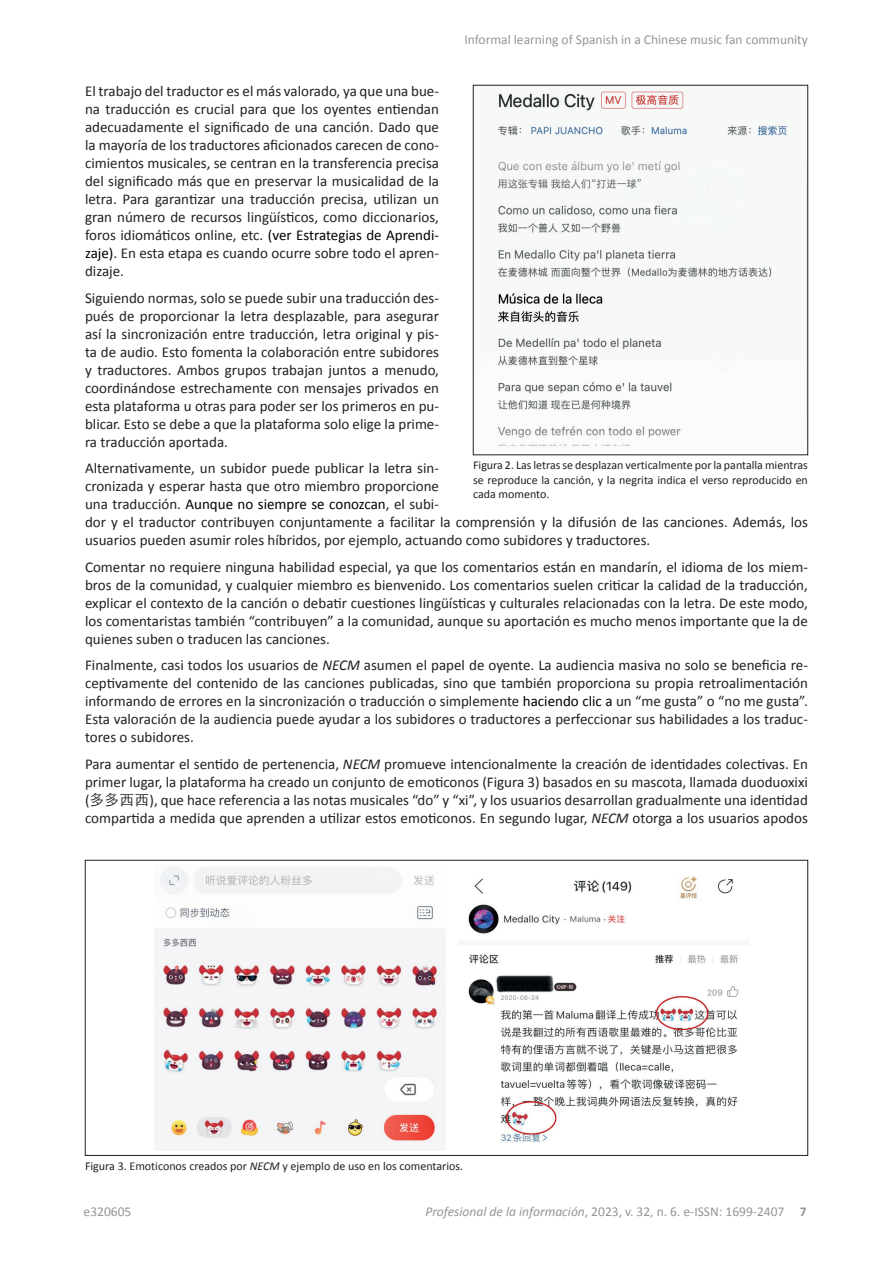
<style>
.page{position:relative;width:893px;height:1263px;background:#fff}
.page>*{position:absolute;margin:0;border:0;box-sizing:border-box;transform-origin:0 0}
.t1{font:15px/18px "Calibri";color:#231f20;text-align:justify}
.t2{font:13.5px "Calibri";color:#939598}
.t3{font:12px/14.4px "Calibri";color:#231f20;text-align:justify}
.s1{color:#000001}
.s2{font-style:italic}
.s3{font-family:"ST Heiti SC";font-weight:300}
.s4{font-weight:700}
</style>
<div class="page">
<img style="left:496px;top:91px;width:292px;height:356px">
<div style="left:473px;top:85px;width:335px;height:370px;border:1px solid #231f20"></div>
<img style="left:155px;top:866px;width:593px;height:277px">
<p class="t2" style="left:464px;top:31px;width:345px">Informal learning of Spanish in a Chinese music fan community</p>
<p class="t1" style="left:85px;top:82px;width:355px">El trabajo del traductor es el más valorado, ya que una bue&shy;na traducción es crucial para que los oyentes entiendan adecuadamente el significado de una canción. Dado que la mayoría de los traductores aficionados carecen de cono&shy;cimientos musicales, se centran en la transferencia precisa del significado más que en preservar la musicalidad de la letra. Para garantizar una traducción precisa, utilizan un gran número de recursos lingüísticos, como diccionarios, foros idiomáticos online, etc. <span class="s1">(ver Estrategias de Aprendi&shy;zaje)</span>. En esta etapa es cuando ocurre sobre todo el apren&shy;dizaje.</p>
<p class="t1" style="left:85px;top:288px;width:355px">Siguiendo normas, solo se puede subir una traducción des&shy;pués de proporcionar la letra desplazable, para asegurar así la sincronización entre traducción, letra original y pis&shy;ta de audio. Esto fomenta la colaboración entre subidores y traductores. Ambos grupos trabajan juntos a menudo, coordinándose estrechamente con mensajes privados en esta plataforma u otras para poder ser los primeros en pu&shy;blicar. Esto se debe a que la plataforma solo elige la prime&shy;ra traducción aportada.</p>
<p class="t1" style="left:85px;top:459px;width:724px;text-align:left">Alternativamente, un subidor puede publicar la letra sin-<br>cronizada y esperar hasta que otro miembro proporcione<br>una traducción. <span class="s1">Aunque no siempre se conozcan</span>, el subi-<br>dor y el traductor contribuyen conjuntamente a facilitar la comprensión y la difusión de las canciones. Además, los usuarios pueden asumir roles híbridos, por ejemplo, actuando como subidores y traductores.</p>
<p class="t1" style="left:85px;top:557px;width:724px">Comentar no requiere ninguna habilidad especial, ya que los comentarios están en mandarín, el idioma de los miem&shy;bros de la comunidad, y cualquier miembro es bienvenido. Los comentarios suelen criticar la calidad de la traducción, explicar el contexto de la canción o debatir cuestiones lingüísticas y culturales relacionadas con la letra. De este modo, los comentaristas también “contribuyen” a la comunidad, aunque su aportación es mucho menos importante que la de quienes suben o traducen las canciones.</p>
<p class="t1" style="left:85px;top:656px;width:724px">Finalmente, casi todos los usuarios de <span class="s2">NECM</span> asumen el papel de oyente. La audiencia masiva no solo se beneficia re&shy;ceptivamente del contenido de las canciones publicadas, sino que también proporciona su propia retroalimentación informando de errores en la sincronización o traducción o simplemente <span class="s1">haciendo clic a</span> un “me gusta” o “no me gusta”.<br>Esta valoración de la audiencia puede ayudar a los subidores o traductores a perfeccionar sus habilidades a los traduc&shy;tores o subidores.</p>
<p class="t1" style="left:85px;top:754px;width:724px">Para aumentar el sentido de pertenencia, <span class="s2">NECM</span> promueve intencionalmente la creación de identidades colectivas. En primer lugar, la plataforma ha creado un conjunto de emoticonos (Figura 3) basados en su mascota, llamada duoduoxixi (<span class="s3">多多西西</span>), que hace referencia a las notas musicales “do” y “xi”, y los usuarios desarrollan gradualmente una identidad compartida a medida que aprenden a utilizar estos emoticonos. En segundo lugar, <span class="s2">NECM</span> otorga a los usuarios apodos</p>
<p class="t3" style="left:473px;top:458px;width:336px">Figura 2. Las letras se desplazan verticalmente por la pantalla mientras se reproduce la canción, y la negrita indica el verso reproducido en cada momento.</p>
<p class="t3" style="left:85px;top:1158px;width:380px">Figura 3. Emoticonos creados por <span class="s2">NECM</span> y ejemplo de uso en los comentarios.</p>
<p class="t2" style="left:84px;top:1203px;width:49px">e320605</p>
<p class="t2" style="left:425px;top:1203px;width:383px"><span class="s2">Profesional de la información</span>, 2023, v. 32, n. 6. e-ISSN: 1699-2407 <span class="s4">7</span></p>
</div>
